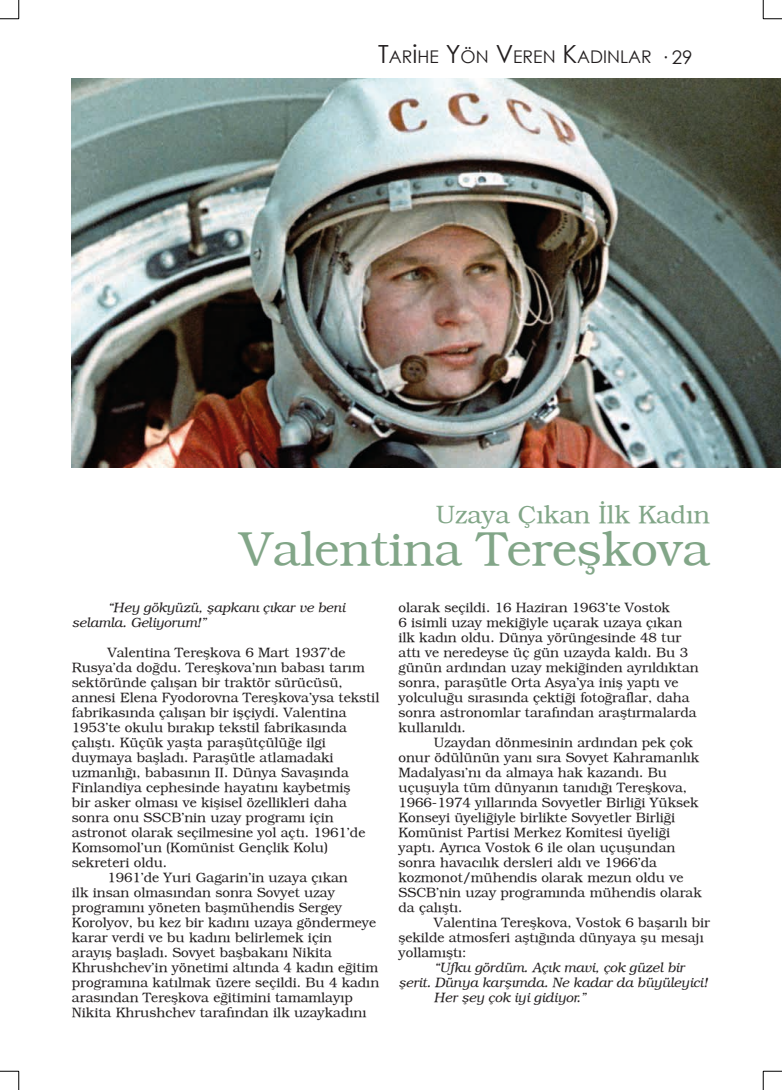
<style>
.page{position:relative;width:782px;height:1090px;background:#fff}
.page>*{position:absolute;margin:0;border:0;box-sizing:border-box;transform-origin:0 0}
.t1{font:47.5px "TR Bookman Plain";color:#82a688}
.t2{font:25px "TR Bookman Plain";color:#82a688}
.t3{font:17.5px "Century Gothic";color:#231f20}
.t4{font:13.5px/15px "TR Bookman Plain";color:#231f20}
.t5{font:italic 13.5px/15px "TR Bookman";color:#231f20}
.s1{font-size:25px}
.s2{font-size:18.75px}
.s3{font-style:inherit}
</style>
<div class="page">
<img style="left:72px;top:78px;width:709px;height:390px">
<svg style="left:0;top:0;width:20px;height:20px"></svg>
<svg style="left:0;top:1070px;width:20px;height:20px"></svg>
<svg style="left:762px;top:0;width:20px;height:20px"></svg>
<svg style="left:762px;top:1070px;width:20px;height:20px"></svg>
<p class="t3" style="left:378px;top:45px;width:316px"><span class="s1">T</span>AR<span class="s1">i</span>HE <span class="s1">Y</span>ÖN <span class="s1">V</span>EREN <span class="s1">K</span>ADINLAR <span class="s2">·</span> <span class="s2">29</span></p>
<h2 class="t2" style="left:436px;top:500px;width:275px"><span class="s3">U</span>zaya Çıkan İlk Kadın</h2>
<h1 class="t1" style="left:239px;top:521px;width:472px"><span class="s3">V</span>alentina <span class="s3">T</span>ereşkova</h1>
<p class="t5" style="left:72px;top:600px;width:275px;text-indent:35px">“Hey gökyüzü, şapkanı çıkar ve beni selamla. Geliyorum!”</p>
<p class="t4" style="left:107px;top:645px;width:240px">Valentina Tereşkova 6 Mart 1937’de</p>
<p class="t4" style="left:72px;top:660px;width:294px">Rusya’da doğdu. Tereşkova’nın babası tarım</p>
<p class="t4" style="left:72px;top:675px;width:272px">sektöründe çalışan bir traktör sürücüsü,</p>
<p class="t4" style="left:72px;top:690px;width:309px">annesi Elena Fyodorovna Tereşkova’ysa tekstil</p>
<p class="t4" style="left:72px;top:705px;width:276px">fabrikasında çalışan bir işçiydi. Valentina</p>
<p class="t4" style="left:72px;top:720px;width:276px">1953’te okulu bırakıp tekstil fabrikasında</p>
<p class="t4" style="left:72px;top:735px;width:255px">çalıştı. Küçük yaşta paraşütçülüğe ilgi</p>
<p class="t4" style="left:72px;top:750px;width:263px">duymaya başladı. Paraşütle atlamadaki</p>
<p class="t4" style="left:72px;top:765px;width:278px">uzmanlığı, babasının II. Dünya Savaşında</p>
<p class="t4" style="left:72px;top:780px;width:280px">Finlandiya cephesinde hayatını kaybetmiş</p>
<p class="t4" style="left:72px;top:795px;width:276px">bir asker olması ve kişisel özellikleri daha</p>
<p class="t4" style="left:72px;top:810px;width:263px">sonra onu SSCB’nin uzay programı için</p>
<p class="t4" style="left:72px;top:825px;width:295px">astronot olarak seçilmesine yol açtı. 1961’de</p>
<p class="t4" style="left:72px;top:840px;width:258px">Komsomol’un (Komünist Gençlik Kolu)</p>
<p class="t4" style="left:72px;top:855px;width:97px">sekreteri oldu.</p>
<p class="t4" style="left:107px;top:870px;width:242px">1961’de Yuri Gagarin’in uzaya çıkan</p>
<p class="t4" style="left:72px;top:885px;width:265px">ilk insan olmasından sonra Sovyet uzay</p>
<p class="t4" style="left:72px;top:900px;width:272px">programını yöneten başmühendis Sergey</p>
<p class="t4" style="left:72px;top:915px;width:305px">Korolyov, bu kez bir kadını uzaya göndermeye</p>
<p class="t4" style="left:72px;top:930px;width:261px">karar verdi ve bu kadını belirlemek için</p>
<p class="t4" style="left:72px;top:945px;width:262px">arayış başladı. Sovyet başbakanı Nikita</p>
<p class="t4" style="left:72px;top:960px;width:308px">Khrushchev’in yönetimi altında 4 kadın eğitim</p>
<p class="t4" style="left:72px;top:975px;width:309px">programına katılmak üzere seçildi. Bu 4 kadın</p>
<p class="t4" style="left:72px;top:990px;width:282px">arasından Tereşkova eğitimini tamamlayıp</p>
<p class="t4" style="left:72px;top:1005px;width:296px">Nikita Khrushchev tarafından ilk uzaykadını</p>
<p class="t4" style="left:398px;top:600px;width:302px">olarak seçildi. 16 Haziran 1963’te Vostok<br>6 isimli uzay mekiğiyle uçarak uzaya çıkan ilk kadın oldu. Dünya yörüngesinde 48 tur attı ve neredeyse üç gün uzayda kaldı. Bu 3 günün ardından uzay mekiğinden ayrıldıktan sonra, paraşütle Orta Asya’ya iniş yaptı ve yolculuğu sırasında çektiği fotoğraflar, daha sonra astronomlar tarafından araştırmalarda kullanıldı.</p>
<p class="t4" style="left:398px;top:735px;width:305px;text-indent:35px">Uzaydan dönmesinin ardından pek çok onur ödülünün yanı sıra Sovyet Kahramanlık Madalyası’nı da almaya hak kazandı. Bu uçuşuyla tüm dünyanın tanıdığı Tereşkova, 1966-1974 yıllarında Sovyetler Birliği Yüksek Konseyi üyeliğiyle birlikte Sovyetler Birliği Komünist Partisi Merkez Komitesi üyeliği yaptı. Ayrıca Vostok 6 ile olan uçuşundan sonra havacılık dersleri aldı ve 1966’da kozmonot/mühendis olarak mezun oldu ve SSCB’nin uzay programında mühendis olarak da çalıştı.</p>
<p class="t4" style="left:398px;top:915px;width:313px;text-indent:35px">Valentina Tereşkova, Vostok 6 başarılı bir şekilde atmosferi aştığında dünyaya şu mesajı yollamıştı:</p>
<p class="t5" style="left:434px;top:960px;width:252px">“Ufku gördüm. Açık mavi, çok güzel bir</p>
<p class="t5" style="left:398px;top:975px;width:311px">şerit. Dünya karşımda. Ne kadar da büyüleyici!</p>
<p class="t5" style="left:434px;top:990px;width:154px">Her şey çok iyi gidiyor.”</p>
</div>
